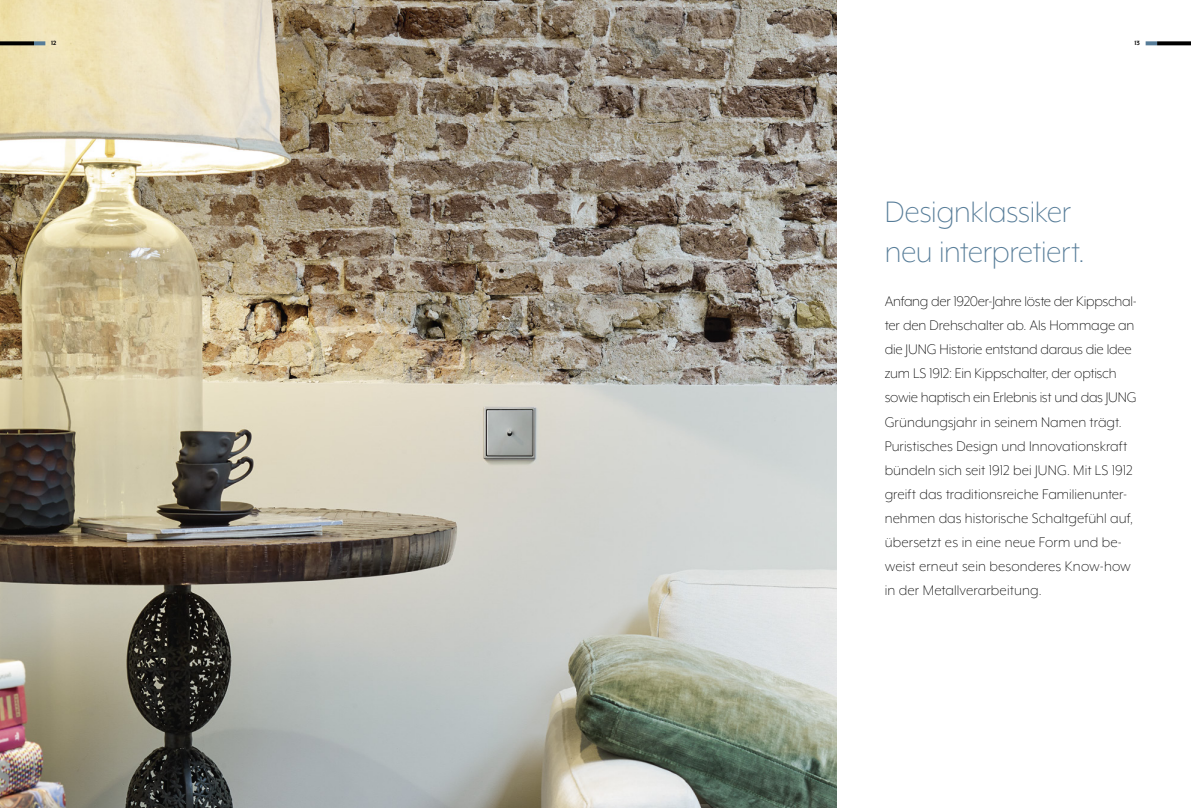
<style>
.page{position:relative;width:1191px;height:808px;background:#fff}
.page>*{position:absolute;margin:0;border:0;box-sizing:border-box;transform-origin:0 0}
.t1{font:300 34px/40.8px "Mr Eaves XL Mod OT";letter-spacing:-.015em;color:#567c98}
.t2{font:300 16px/24px "Mr Eaves XL Mod OT";letter-spacing:-.005em;color:#000}
.t3{font:700 7px "Mr Eaves XL Mod OT";color:#000}
</style>
<div class="page">
<img style="left:0;top:0;width:836px;height:808px">
<svg style="left:1145px;top:41px;width:12px;height:4px"></svg>
<svg style="left:34px;top:41px;width:11px;height:4px"></svg>
<svg style="left:1157px;top:41px;width:34px;height:4px"></svg>
<svg style="left:0;top:41px;width:34px;height:4px"></svg>
<p class="t3" style="left:51px;top:40px;width:7px">12</p>
<p class="t3" style="left:1134px;top:40px;width:7px">13</p>
<h1 class="t1" style="left:884px;top:191px;width:201px">Designklassiker neu interpretiert.</h1>
<p class="t2" style="left:884px;top:290px;width:254px">Anfang der 1920er-Jahre löste der Kippschal&shy;ter den Drehschalter ab. Als Hommage an die JUNG Historie entstand daraus die Idee zum LS 1912: Ein Kippschalter, der optisch sowie haptisch ein Erlebnis ist und das JUNG Gründungsjahr in seinem Namen trägt.<br>Puristisches Design und Innovationskraft bündeln sich seit 1912 bei JUNG. Mit LS 1912 greift das traditionsreiche Familienunter&shy;nehmen das historische Schaltgefühl auf, übersetzt es in eine neue Form und be&shy;weist erneut sein besonderes Know-how in der Metallverarbeitung.</p>
</div>
